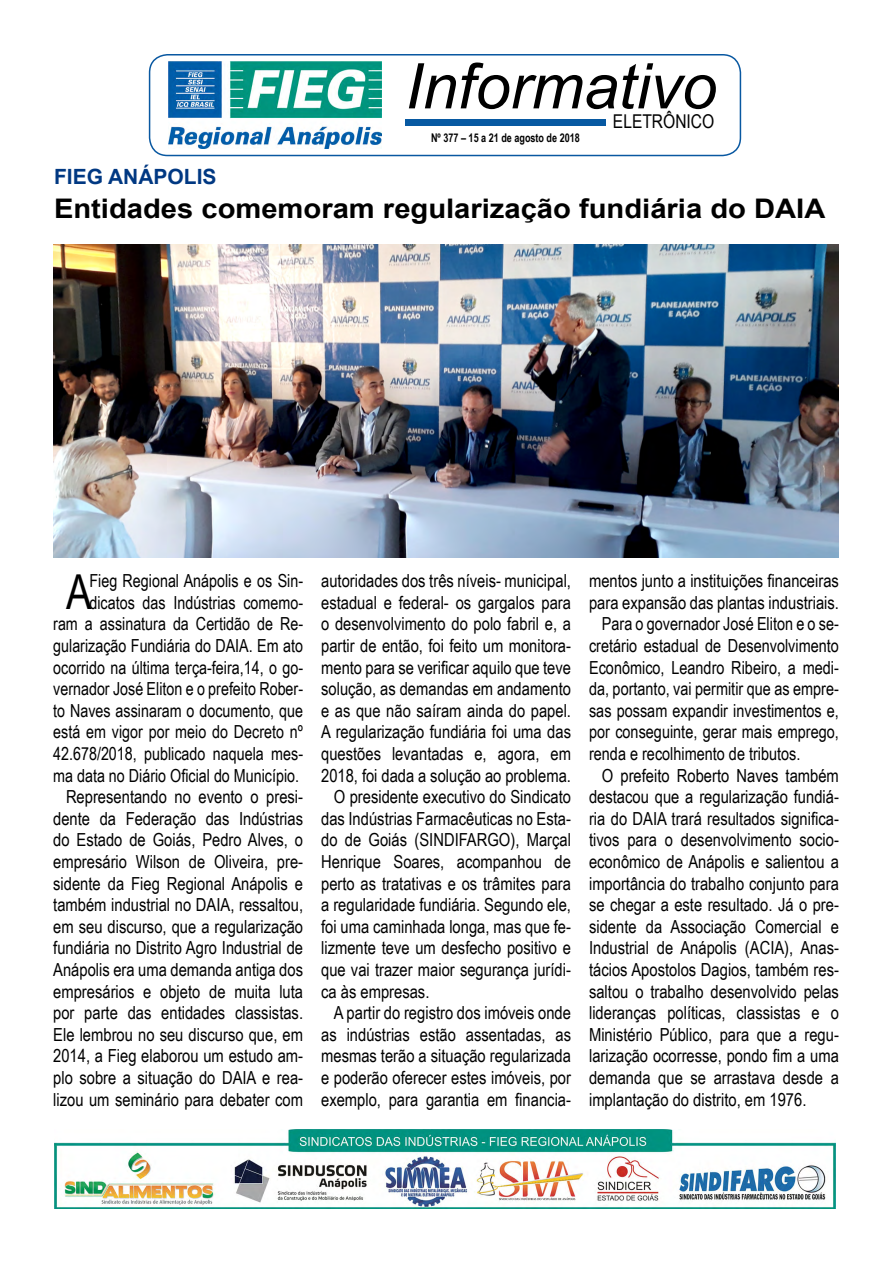
<style>
.page{position:relative;width:893px;height:1263px;background:#fff}
.page>*{position:absolute;margin:0;border:0;box-sizing:border-box;transform-origin:0 0}
.t1{font:italic 63px "Arial";color:#000}
.t2{font:48.15px "Arial Narrow";color:#000}
.t3{font:700 27px "Arial";color:#000;scale:1.08 1}
.t4{font:700 21px "Arial";color:#003882}
.t5{font:19.05px "Arial Narrow";color:#000}
.t6{font:18px/21.6px "Arial Narrow";color:#000;text-align:right}
.t7{font:700 12px "Arial Narrow";color:#000;scale:.92 1}
</style>
<div class="page">
<img style="left:54px;top:1129px;width:782px;height:80px">
<div style="left:149px;top:54px;width:592px;height:102px;border:2px solid #0958a1;border-radius:18px"></div>
<img style="left:169px;top:62px;width:212px;height:86px">
<div style="left:405px;top:119px;width:201px;height:6px;background:#0759a2"></div>
<img style="left:53px;top:244px;width:786px;height:313px">
<h1 class="t1" style="left:405px;top:45px;width:313px">Informativo</h1>
<p class="t5" style="left:613px;top:108px;width:103px">ELETRÔNICO</p>
<p class="t7" style="left:431px;top:128px;width:163px">Nº 377 – 15 a 21 de agosto de 2018</p>
<p class="t4" style="left:54px;top:161px;width:164px">FIEG ANÁPOLIS</p>
<h3 class="t3" style="left:54px;top:189px;width:716px">Entidades comemoram regularização fundiária do DAIA</h3>
<p class="t6" style="left:53px;top:569px;width:251px">Fieg Regional Anápolis e os Sin&shy;dicatos das Indústrias comemo-<br>ram a assinatura da Certidão de Re&shy;gularização Fundiária do DAIA. Em ato ocorrido na última terça-feira,14, o go&shy;vernador José Eliton e o prefeito Rober&shy;to Naves assinaram o documento, que está em vigor por meio do Decreto nº 42.678/2018, publicado naquela mes&shy;ma data no Diário Oficial do Município.<br>Representando no evento o presi&shy;dente da Federação das Indústrias do Estado de Goiás, Pedro Alves, o empresário Wilson de Oliveira, pre&shy;sidente da Fieg Regional Anápolis e também industrial no DAIA, ressaltou, em seu discurso, que a regularização fundiária no Distrito Agro Industrial de Anápolis era uma demanda antiga dos empresários e objeto de muita luta por parte das entidades classistas.<br>Ele lembrou no seu discurso que, em 2014, a Fieg elaborou um estudo am&shy;plo sobre a situação do DAIA e rea&shy;lizou um seminário para debater com</p>
<p class="t6" style="left:321px;top:569px;width:251px">autoridades dos três níveis- municipal,</p>
<h2 class="t2" style="left:66px;top:556px;width:27px">A</h2>
<p class="t6" style="left:321px;top:591px;width:251px">estadual e federal- os gargalos para</p>
<p class="t6" style="left:321px;top:613px;width:251px">o desenvolvimento do polo fabril e, a</p>
<p class="t6" style="left:321px;top:634px;width:251px">partir de então, foi feito um monitora-</p>
<p class="t6" style="left:321px;top:656px;width:251px">mento para se verificar aquilo que teve</p>
<p class="t6" style="left:321px;top:677px;width:251px">solução, as demandas em andamento</p>
<p class="t6" style="left:321px;top:699px;width:251px">e as que não saíram ainda do papel.</p>
<p class="t6" style="left:321px;top:721px;width:251px">A regularização fundiária foi uma das</p>
<p class="t6" style="left:321px;top:742px;width:251px">questões levantadas e, agora, em</p>
<p class="t6" style="left:321px;top:764px;width:251px">2018, foi dada a solução ao problema.</p>
<p class="t6" style="left:334px;top:785px;width:239px">O presidente executivo do Sindicato</p>
<p class="t6" style="left:321px;top:807px;width:251px">das Indústrias Farmacêuticas no Esta-</p>
<p class="t6" style="left:321px;top:829px;width:251px">do de Goiás (SINDIFARGO), Marçal</p>
<p class="t6" style="left:321px;top:850px;width:251px">Henrique Soares, acompanhou de</p>
<p class="t6" style="left:321px;top:872px;width:251px">perto as tratativas e os trâmites para</p>
<p class="t6" style="left:321px;top:893px;width:251px">a regularidade fundiária. Segundo ele,</p>
<p class="t6" style="left:321px;top:915px;width:251px">foi uma caminhada longa, mas que fe-</p>
<p class="t6" style="left:321px;top:937px;width:251px">lizmente teve um desfecho positivo e</p>
<p class="t6" style="left:321px;top:958px;width:251px">que vai trazer maior segurança jurídi-</p>
<p class="t6" style="left:321px;top:980px;width:110px">ca às empresas.</p>
<p class="t6" style="left:334px;top:1001px;width:239px">A partir do registro dos imóveis onde</p>
<p class="t6" style="left:321px;top:1023px;width:251px">as indústrias estão assentadas, as</p>
<p class="t6" style="left:321px;top:1045px;width:251px">mesmas terão a situação regularizada</p>
<p class="t6" style="left:321px;top:1066px;width:251px">e poderão oferecer estes imóveis, por</p>
<p class="t6" style="left:321px;top:1088px;width:251px">exemplo, para garantia em financia-</p>
<p class="t6" style="left:589px;top:569px;width:251px">mentos junto a instituições financeiras</p>
<p class="t6" style="left:589px;top:591px;width:251px">para expansão das plantas industriais.</p>
<p class="t6" style="left:602px;top:613px;width:239px">Para o governador José Eliton e o se-</p>
<p class="t6" style="left:589px;top:634px;width:251px">cretário estadual de Desenvolvimento</p>
<p class="t6" style="left:589px;top:656px;width:251px">Econômico, Leandro Ribeiro, a medi-</p>
<p class="t6" style="left:589px;top:677px;width:251px">da, portanto, vai permitir que as empre-</p>
<p class="t6" style="left:589px;top:699px;width:251px">sas possam expandir investimentos e,</p>
<p class="t6" style="left:589px;top:721px;width:251px">por conseguinte, gerar mais emprego,</p>
<p class="t6" style="left:589px;top:742px;width:213px">renda e recolhimento de tributos.</p>
<p class="t6" style="left:602px;top:764px;width:239px">O prefeito Roberto Naves também</p>
<p class="t6" style="left:589px;top:785px;width:251px">destacou que a regularização fundiá-</p>
<p class="t6" style="left:589px;top:807px;width:251px">ria do DAIA trará resultados significa-</p>
<p class="t6" style="left:589px;top:829px;width:251px">tivos para o desenvolvimento socio-</p>
<p class="t6" style="left:589px;top:850px;width:251px">econômico de Anápolis e salientou a</p>
<p class="t6" style="left:589px;top:872px;width:251px">importância do trabalho conjunto para</p>
<p class="t6" style="left:589px;top:893px;width:251px">se chegar a este resultado. Já o pre-</p>
<p class="t6" style="left:589px;top:915px;width:251px">sidente da Associação Comercial e</p>
<p class="t6" style="left:589px;top:937px;width:251px">Industrial de Anápolis (ACIA), Anas-</p>
<p class="t6" style="left:589px;top:958px;width:251px">tácios Apostolos Dagios, também res-</p>
<p class="t6" style="left:589px;top:980px;width:251px">saltou o trabalho desenvolvido pelas</p>
<p class="t6" style="left:589px;top:1001px;width:251px">lideranças políticas, classistas e o</p>
<p class="t6" style="left:589px;top:1023px;width:251px">Ministério Público, para que a regu-</p>
<p class="t6" style="left:589px;top:1045px;width:251px">larização ocorresse, pondo fim a uma</p>
<p class="t6" style="left:589px;top:1066px;width:251px">demanda que se arrastava desde a</p>
<p class="t6" style="left:589px;top:1088px;width:219px">implantação do distrito, em 1976.</p>
</div>
